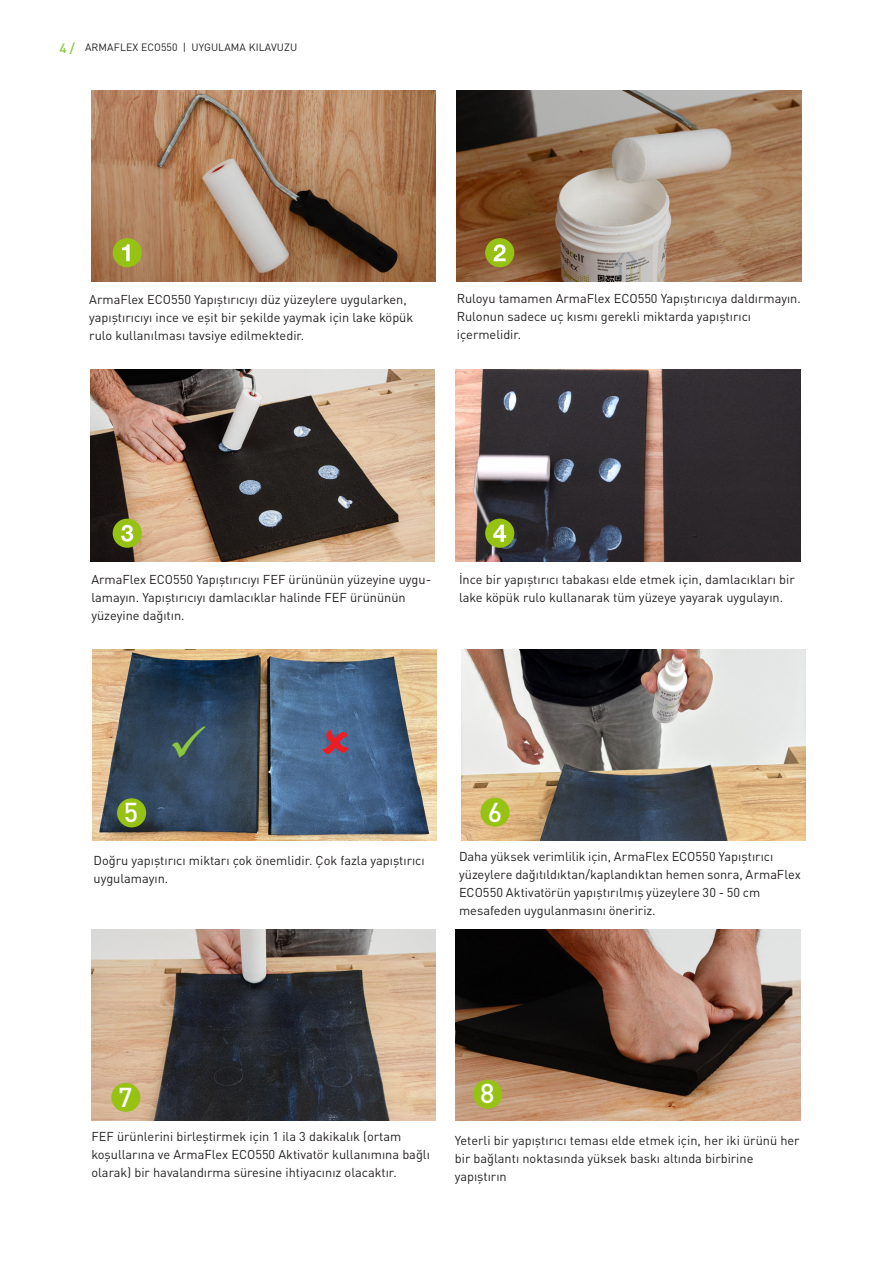
<style>
.page{position:relative;width:893px;height:1263px;background:#fff}
.page>*{position:absolute;margin:0;border:0;box-sizing:border-box;transform-origin:0 0}
.t1{font:500 27px "DIN Pro";color:#fff}
.t2{font:12.75px/18px "DIN Pro";color:#231f20}
.t3{font:10.5px "DIN Pro";letter-spacing:.01em;color:#231f20}
.s1{font-weight:500;font-size:13.5px;color:#8bc63e}
</style>
<div class="page">
<img style="left:456px;top:929px;width:344px;height:191px">
<img style="left:90px;top:370px;width:345px;height:191px">
<img style="left:456px;top:370px;width:344px;height:191px">
<img style="left:92px;top:649px;width:345px;height:192px">
<img style="left:91px;top:929px;width:345px;height:191px">
<img style="left:461px;top:649px;width:345px;height:192px">
<img style="left:91px;top:90px;width:345px;height:192px">
<img style="left:457px;top:90px;width:344px;height:192px">
<div style="left:117px;top:798px;width:29px;height:29px;background:#96c214;border-radius:50%"></div>
<div style="left:113px;top:238px;width:29px;height:29px;background:#96c214;border-radius:50%"></div>
<svg style="left:122px;top:244px;width:8px;height:17px"></svg>
<div style="left:485px;top:238px;width:29px;height:29px;background:#96c214;border-radius:50%"></div>
<svg style="left:493px;top:244px;width:13px;height:17px"></svg>
<div style="left:113px;top:519px;width:29px;height:29px;background:#96c214;border-radius:50%"></div>
<svg style="left:121px;top:525px;width:12px;height:17px"></svg>
<div style="left:485px;top:519px;width:29px;height:29px;background:#96c214;border-radius:50%"></div>
<svg style="left:493px;top:525px;width:13px;height:17px"></svg>
<div style="left:480px;top:798px;width:30px;height:29px;background:#96c214;border-radius:50%"></div>
<div style="left:111px;top:1083px;width:29px;height:29px;background:#96c214;border-radius:50%"></div>
<div style="left:473px;top:1080px;width:29px;height:29px;background:#96c214;border-radius:50%"></div>
<svg style="left:322px;top:729px;width:27px;height:25px"></svg>
<svg style="left:172px;top:725px;width:33px;height:32px"></svg>
<p class="t3" style="left:60px;top:39px;width:239px"><span class="s1">4 /</span> ARMAFLEX ECO550 | UYGULAMA KILAVUZU</p>
<p class="t2" style="left:89px;top:289px;width:325px">ArmaFlex ECO550 Yapıştırıcıyı düz yüzeylere uygularken, yapıştırıcıyı ince ve eşit bir şekilde yaymak için lake köpük rulo kullanılması tavsiye edilmektedir.</p>
<p class="t2" style="left:457px;top:289px;width:345px">Ruloyu tamamen ArmaFlex ECO550 Yapıştırıcıya daldırmayın.<br>Rulonun sadece uç kısmı gerekli miktarda yapıştırıcı içermelidir.</p>
<p class="t2" style="left:91px;top:570px;width:341px">ArmaFlex ECO550 Yapıştırıcıyı FEF ürününün yüzeyine uygu&shy;lamayın. Yapıştırıcıyı damlacıklar halinde FEF ürününün yüzeyine dağıtın.</p>
<p class="t2" style="left:459px;top:570px;width:337px">İnce bir yapıştırıcı tabakası elde etmek için, damlacıkları bir lake köpük rulo kullanarak tüm yüzeye yayarak uygulayın.</p>
<h1 class="t1" style="left:124px;top:791px;width:16px">5</h1>
<p class="t2" style="left:94px;top:851px;width:333px">Doğru yapıştırıcı miktarı çok önemlidir. Çok fazla yapıştırıcı uygulamayın.</p>
<h1 class="t1" style="left:488px;top:791px;width:16px">6</h1>
<p class="t2" style="left:459px;top:847px;width:343px">Daha yüksek verimlilik için, ArmaFlex ECO550 Yapıştırıcı yüzeylere dağıtıldıktan/kaplandıktan hemen sonra, ArmaFlex ECO550 Aktivatörün yapıştırılmış yüzeylere 30 - 50 cm mesafeden uygulanmasını öneririz.</p>
<h1 class="t1" style="left:118px;top:1076px;width:16px">7</h1>
<h1 class="t1" style="left:480px;top:1073px;width:16px">8</h1>
<p class="t2" style="left:91px;top:1126px;width:340px">FEF ürünlerini birleştirmek için 1 ila 3 dakikalık (ortam koşullarına ve ArmaFlex ECO550 Aktivatör kullanımına bağlı olarak) bir havalandırma süresine ihtiyacınız olacaktır.</p>
<p class="t2" style="left:455px;top:1131px;width:346px">Yeterli bir yapıştırıcı teması elde etmek için, her iki ürünü her bir bağlantı noktasında yüksek baskı altında birbirine yapıştırın</p>
</div>
